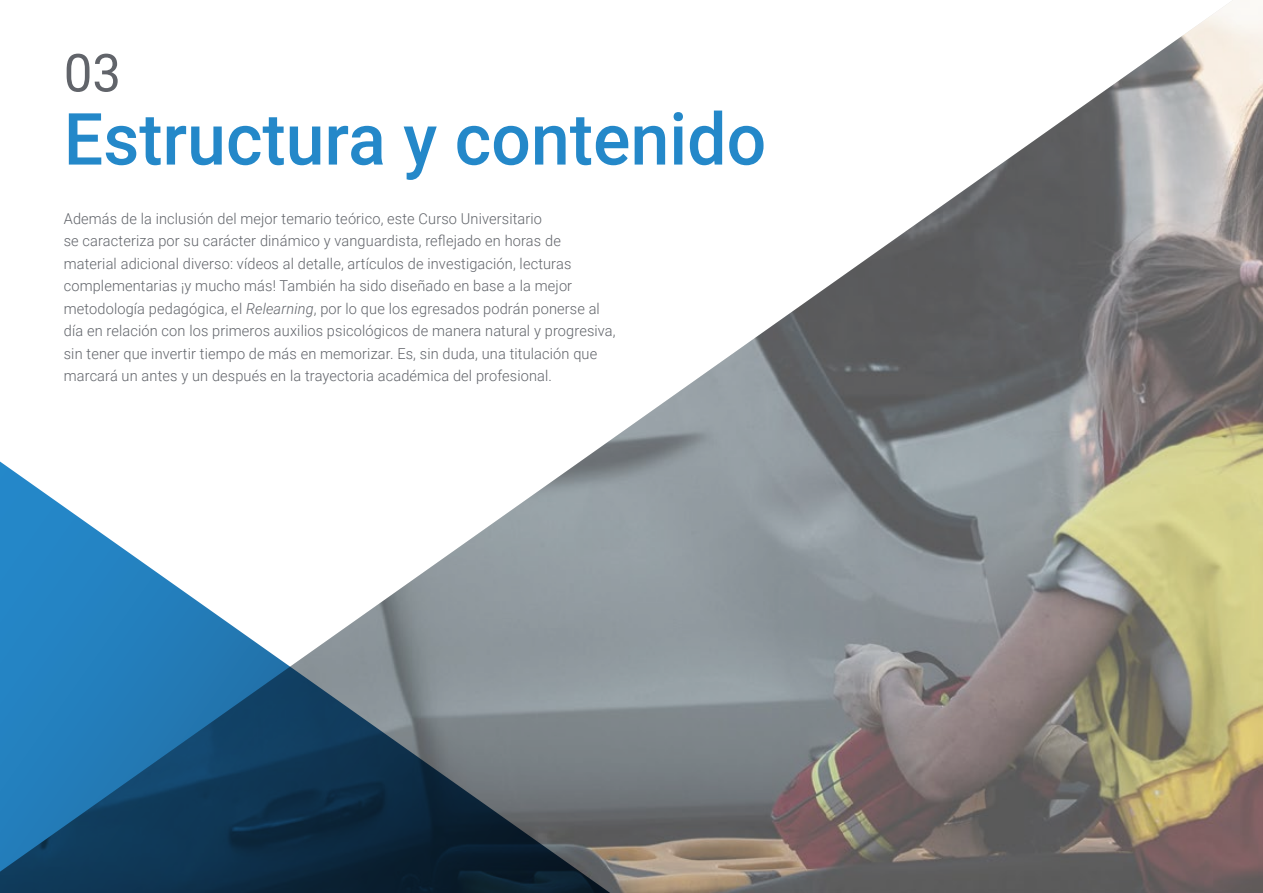
<style>
.page{position:relative;width:1263px;height:893px;background:#fff}
.page>*{position:absolute;margin:0;border:0;box-sizing:border-box;transform-origin:0 0}
.t1{font:500 72px "Roboto";color:#2488c9}
.t2{font:52.5px "Roboto";color:#61646a}
.t3{font:300 15px/22.5px "Roboto";letter-spacing:.01em;color:#61646a}
.s1{font-style:italic}
</style>
<div class="page">
<img style="left:602px;top:0;width:661px;height:893px">
<svg style="left:0;top:446px;width:640px;height:447px"></svg>
<h2 class="t2" style="left:64px;top:36px;width:59px">03</h2>
<h1 class="t1" style="left:64px;top:89px;width:704px">Estructura y contenido</h1>
<p class="t3" style="left:64px;top:207px;width:553px">Además de la inclusión del mejor temario teórico, este Curso Universitario<br>se caracteriza por su carácter dinámico y vanguardista, reflejado en horas de material adicional diverso: vídeos al detalle, artículos de investigación, lecturas complementarias ¡y mucho más! También ha sido diseñado en base a la mejor metodología pedagógica, el <span class="s1">Relearning</span>, por lo que los egresados podrán ponerse al día en relación con los primeros auxilios psicológicos de manera natural y progresiva, sin tener que invertir tiempo de más en memorizar. Es, sin duda, una titulación que marcará un antes y un después en la trayectoria académica del profesional.</p>
</div>
